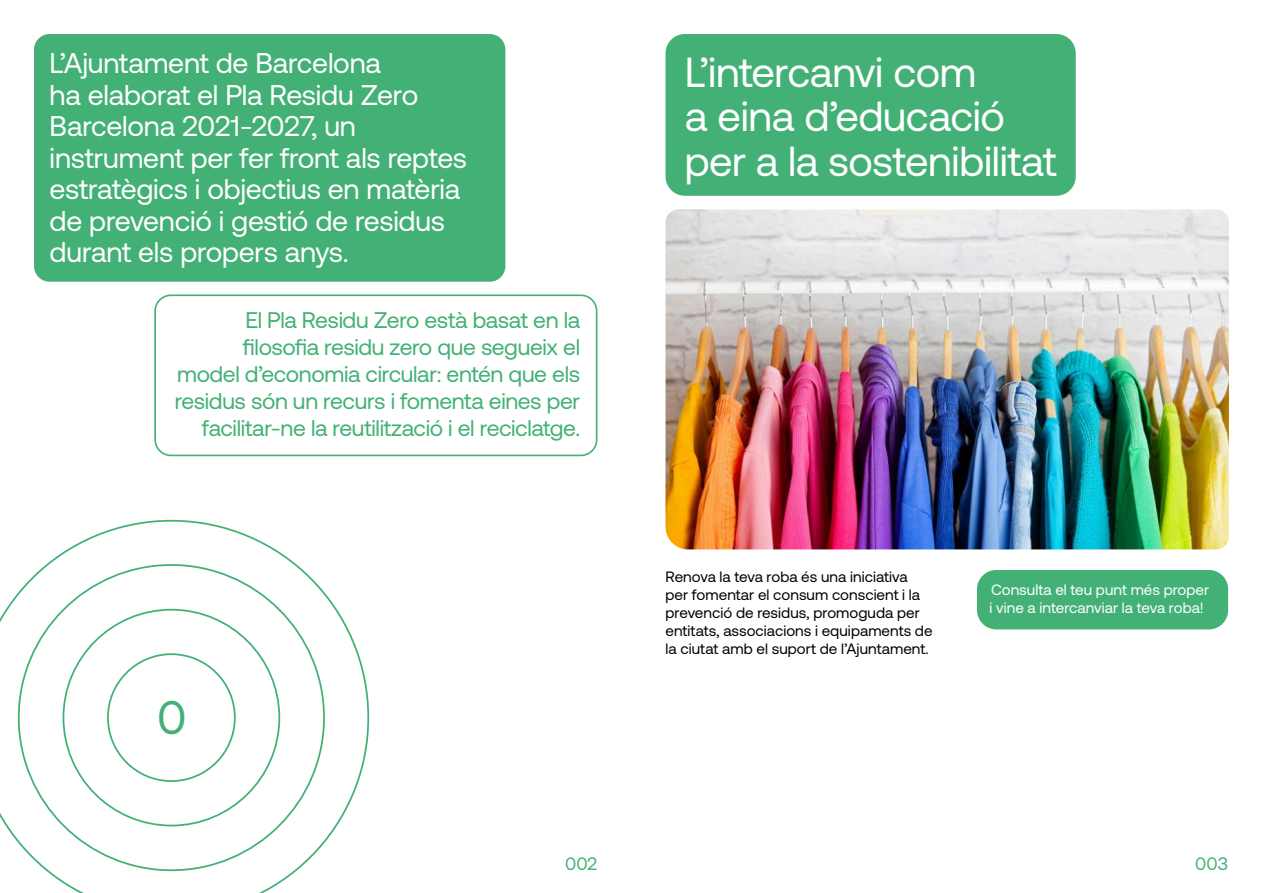
<style>
.page{position:relative;width:1263px;height:893px;background:#fff}
.page>*{position:absolute;margin:0;border:0;box-sizing:border-box;transform-origin:0 0}
.t1{font:47.1px "Aeonik";color:#43b176}
.Grande_28{font:42px/45px "Aeonik";letter-spacing:-.01em;color:#fff}
.Grande_28-2{font:28.5px/31.5px "Aeonik";letter-spacing:-.01em;color:#fff}
.Text_8_10{font:22.65px/27px "Aeonik";letter-spacing:-.015em;color:#43b176;text-align:right}
.t2{font:18px "Aeonik";letter-spacing:-.01em;color:#43b176}
.Pequeño_10_12{font:15px/18px "Aeonik";letter-spacing:.005em;color:#000}
.Pequeño_10_12-2{font:15px "Aeonik";letter-spacing:.005em;color:#fff}
</style>
<div class="page">
<div style="left:977px;top:570px;width:251px;height:59px;background:#43b176;border-radius:19px"></div>
<img style="left:665px;top:209px;width:564px;height:340px">
<div style="left:34px;top:34px;width:471px;height:248px;background:#43b176;border-radius:16px"></div>
<div style="left:665px;top:34px;width:411px;height:162px;background:#43b176;border-radius:19px"></div>
<div style="left:154px;top:294px;width:443px;height:162px;border:2px solid #43b176;border-radius:16px"></div>
<svg style="left:0;top:520px;width:369px;height:373px"></svg>
<p class="Grande_28-2" style="left:50px;top:48px;width:419px">L’Ajuntament de Barcelona<br>ha elaborat el Pla Residu Zero<br>Barcelona 2021-2027, un instrument per fer front als reptes estratègics i objectius en matèria de prevenció i gestió de residus durant els propers anys.</p>
<p class="Grande_28" style="left:685px;top:49px;width:373px">L’intercanvi com<br>a eina d’educació per a la sostenibilitat</p>
<p class="Text_8_10" style="left:175px;top:306px;width:407px">El Pla Residu Zero està basat en la filosofia residu zero que segueix el<br>model d’economia circular: entén que els residus són un recurs i fomenta eines per facilitar-ne la reutilització i el reciclatge.</p>
<p class="t1" style="left:157px;top:692px;width:31px">0</p>
<p class="Pequeño_10_12" style="left:665px;top:567px;width:269px">Renova la teva roba és una iniciativa per fomentar el consum conscient i la prevenció de residus, promoguda per entitats, associacions i equipaments de la ciutat amb el suport de l’Ajuntament.</p>
<p class="Pequeño_10_12-2" style="left:991px;top:582px;width:220px">Consulta el teu punt més proper</p>
<p class="Pequeño_10_12-2" style="left:989px;top:600px;width:216px">i vine a intercanviar la teva roba!</p>
<p class="t2" style="left:565px;top:853px;width:34px">002</p>
<p class="t2" style="left:1195px;top:853px;width:34px">003</p>
</div>
